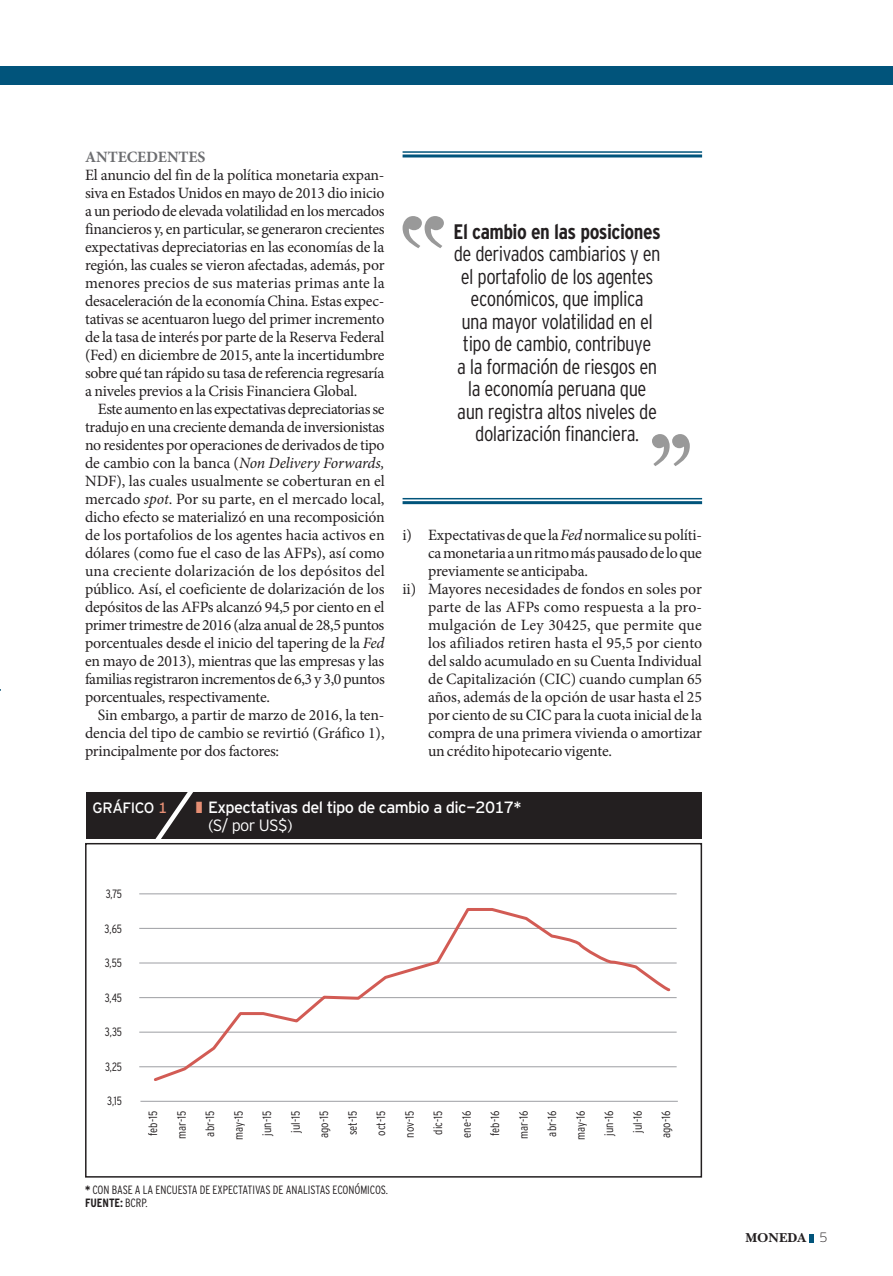
<style>
.page{position:relative;width:893px;height:1276px;background:#fff}
.page>*{position:absolute;margin:0;border:0;box-sizing:border-box;transform-origin:0 0}
.t1{font:300 condensed 21px/22.5px "Interstate";letter-spacing:-.025em;color:#231f20;text-align:center}
.t2{font:700 condensed 21px "Interstate";letter-spacing:-.025em;color:#231f20}
.t3{font:16.35px "Interstate Mono";letter-spacing:-.04em;color:#fff}
.t4{font:300 16.35px "Interstate";color:#fff}
.TEXTO_INDENTADO{font:15.75px/18px "Minion Pro";letter-spacing:-.015em;color:#231f20;text-align:justify}
.texto_indentado_Ok{font:15.75px/18px "Minion Pro";letter-spacing:-.01em;color:#231f20;text-align:justify}
.TEXTO_INDENTADO-2{font:700 15.75px "Minion Pro";letter-spacing:-.005em;color:#6c6d70}
.t5{font:15px "Interstate Mono";letter-spacing:-.03em;color:#fff}
.t6{font:13.5px "New Baskerville Bold SC";color:#231f20}
.Body_Text{font:300 condensed 12px "Interstate";color:#231f20}
.PIE_DE_PAGINA{font:300 condensed 12px "Interstate";letter-spacing:-.005em;color:#231f20}
.PIE_DE_PAGINA-2{font:700 condensed 12px "Interstate";letter-spacing:-.005em;color:#231f20}
.s1{font-style:italic}
.s2{color:#e68e74}
.s3{font-weight:700}
.s4{font-weight:300}
.s5{font-family:"Interstate";font-weight:200}
</style>
<div class="page">
<div style="left:0;top:67px;width:893px;height:18px;background:#01547b"></div>
<hr style="left:403px;top:501px;width:299px;height:3px;background:#01547b">
<hr style="left:403px;top:498px;width:299px;height:1px;background:#01547b">
<hr style="left:403px;top:154px;width:299px;height:3px;background:#01547b">
<hr style="left:403px;top:151px;width:299px;height:2px;background:#01547b">
<svg style="left:652px;top:434px;width:38px;height:32px"></svg>
<svg style="left:403px;top:216px;width:41px;height:32px"></svg>
<div style="left:86px;top:792px;width:616px;height:46px;background:#231f20"></div>
<svg style="left:151px;top:792px;width:49px;height:47px"></svg>
<div style="left:85px;top:843px;width:617px;height:334px;border:2px solid #231f20"></div>
<hr style="left:139px;top:893px;width:538px;height:1px;background:#a8a9ad">
<hr style="left:139px;top:928px;width:538px;height:1px;background:#a8a9ad">
<hr style="left:139px;top:962px;width:538px;height:1px;background:#a8a9ad">
<hr style="left:139px;top:997px;width:538px;height:1px;background:#a8a9ad">
<hr style="left:139px;top:1031px;width:538px;height:1px;background:#a8a9ad">
<hr style="left:139px;top:1066px;width:538px;height:1px;background:#a8a9ad">
<hr style="left:140px;top:1100px;width:538px;height:2px;background:#a8a9ad">
<svg style="left:151px;top:908px;width:521px;height:173px"></svg>
<svg style="left:809px;top:1234px;width:4px;height:8px"></svg>
<p class="TEXTO_INDENTADO-2" style="left:85px;top:146px;width:122px">ANTECEDENTES</p>
<p class="TEXTO_INDENTADO" style="left:85px;top:166px;width:301px">El anuncio del fin de la política monetaria expan&shy;siva en Estados Unidos en mayo de 2013 dio inicio a un periodo de elevada volatilidad en los mercados financieros y, en particular, se generaron crecientes expectativas depreciatorias en las economías de la región, las cuales se vieron afectadas, además, por menores precios de sus materias primas ante la desaceleración de la economía China. Estas expec&shy;tativas se acentuaron luego del primer incremento de la tasa de interés por parte de la Reserva Federal (Fed) en diciembre de 2015, ante la incertidumbre sobre qué tan rápido su tasa de referencia regresaría a niveles previos a la Crisis Financiera Global.</p>
<p class="TEXTO_INDENTADO" style="left:85px;top:400px;width:301px;text-indent:13px">Este aumento en las expectativas depreciatorias se tradujo en una creciente demanda de inversionistas no residentes por operaciones de derivados de tipo de cambio con la banca (<span class="s1">Non Delivery Forwards, </span>NDF), las cuales usualmente se coberturan en el mercado <span class="s1">spot</span>. Por su parte, en el mercado local, dicho efecto se materializó en una recomposición de los portafolios de los agentes hacia activos en dólares (como fue el caso de las AFPs), así como una creciente dolarización de los depósitos del público. Así, el coeficiente de dolarización de los depósitos de las AFPs alcanzó 94,5 por ciento en el primer trimestre de 2016 (alza anual de 28,5 puntos porcentuales desde el inicio del tapering de la <span class="s1">Fed </span>en mayo de 2013), mientras que las empresas y las familias registraron incrementos de 6,3 y 3,0 puntos porcentuales, respectivamente.</p>
<p class="TEXTO_INDENTADO" style="left:85px;top:706px;width:301px;text-indent:13px">Sin embargo, a partir de marzo de 2016, la ten&shy;dencia del tipo de cambio se revirtió (Gráfico 1), principalmente por dos factores:</p>
<p class="t2" style="left:454px;top:220px;width:209px">El cambio en las posiciones</p>
<p class="t1" style="left:454px;top:243px;width:208px">de derivados cambiarios y en el portafolio de los agentes económicos, que implica<br>una mayor volatilidad en el tipo de cambio, contribuye<br>a la formación de riesgos en la economía peruana que aun registra altos niveles de dolarización financiera.</p>
<p class="texto_indentado_Ok" style="left:428px;top:526px;width:275px;text-indent:-26px">i) Expectativas de que la <span class="s1">Fed</span> normalice su políti&shy;ca monetaria a un ritmo más pausado de lo que previamente se anticipaba.</p>
<p class="texto_indentado_Ok" style="left:428px;top:580px;width:276px;text-indent:-26px">ii) Mayores necesidades de fondos en soles por parte de las AFPs como respuesta a la pro&shy;mulgación de Ley 30425, que permite que los afiliados retiren hasta el 95,5 por ciento del saldo acumulado en su Cuenta Individual de Capitalización (CIC) cuando cumplan 65 años, además de la opción de usar hasta el 25 por ciento de su CIC para la cuota inicial de la compra de una primera vivienda o amortizar un crédito hipotecario vigente.</p>
<p class="t5" style="left:93px;top:799px;width:76px">GRÁFICO <span class="s2">1</span></p>
<p class="t3" style="left:196px;top:797px;width:327px"><span class="s2">❚</span> Expectativas del tipo de cambio a dic-2017*</p>
<p class="t4" style="left:208px;top:815px;width:86px">(S/ por US$)</p>
<p class="Body_Text" style="left:106px;top:887px;width:18px">3,75</p>
<p class="Body_Text" style="left:105px;top:922px;width:19px">3,65</p>
<p class="Body_Text" style="left:105px;top:956px;width:19px">3,55</p>
<p class="Body_Text" style="left:105px;top:991px;width:19px">3,45</p>
<p class="Body_Text" style="left:105px;top:1025px;width:19px">3,35</p>
<p class="Body_Text" style="left:105px;top:1060px;width:19px">3,25</p>
<p class="Body_Text" style="left:107px;top:1094px;width:16px">3,15</p>
<p class="Body_Text" style="left:146px;top:1135px;width:26px;rotate:-90deg">feb-15</p>
<p class="Body_Text" style="left:175px;top:1139px;width:30px;rotate:-90deg">mar-15</p>
<p class="Body_Text" style="left:203px;top:1136px;width:27px;rotate:-90deg">abr-15</p>
<p class="Body_Text" style="left:232px;top:1140px;width:31px;rotate:-90deg">may-15</p>
<p class="Body_Text" style="left:260px;top:1135px;width:26px;rotate:-90deg">jun-15</p>
<p class="Body_Text" style="left:289px;top:1132px;width:23px;rotate:-90deg">jul-15</p>
<p class="Body_Text" style="left:317px;top:1138px;width:29px;rotate:-90deg">ago-15</p>
<p class="Body_Text" style="left:346px;top:1135px;width:26px;rotate:-90deg">set-15</p>
<p class="Body_Text" style="left:374px;top:1135px;width:26px;rotate:-90deg">oct-15</p>
<p class="Body_Text" style="left:403px;top:1137px;width:28px;rotate:-90deg">nov-15</p>
<p class="Body_Text" style="left:431px;top:1134px;width:25px;rotate:-90deg">dic-15</p>
<p class="Body_Text" style="left:460px;top:1138px;width:28px;rotate:-90deg">ene-16</p>
<p class="Body_Text" style="left:488px;top:1136px;width:26px;rotate:-90deg">feb-16</p>
<p class="Body_Text" style="left:517px;top:1139px;width:30px;rotate:-90deg">mar-16</p>
<p class="Body_Text" style="left:545px;top:1136px;width:27px;rotate:-90deg">abr-16</p>
<p class="Body_Text" style="left:574px;top:1140px;width:31px;rotate:-90deg">may-16</p>
<p class="Body_Text" style="left:602px;top:1135px;width:26px;rotate:-90deg">jun-16</p>
<p class="Body_Text" style="left:631px;top:1132px;width:23px;rotate:-90deg">jul-16</p>
<p class="Body_Text" style="left:659px;top:1138px;width:29px;rotate:-90deg">ago-16</p>
<p class="PIE_DE_PAGINA" style="left:85px;top:1182px;width:305px"><span class="s3">*</span> CON BASE A LA ENCUESTA DE EXPECTATIVAS DE ANALISTAS ECONÓMICOS.</p>
<p class="PIE_DE_PAGINA-2" style="left:85px;top:1196px;width:64px">FUENTE: <span class="s4">BCRP.</span></p>
<p class="t6" style="left:745px;top:1230px;width:84px">MONEDA <span class="s5">5</span></p>
</div>
